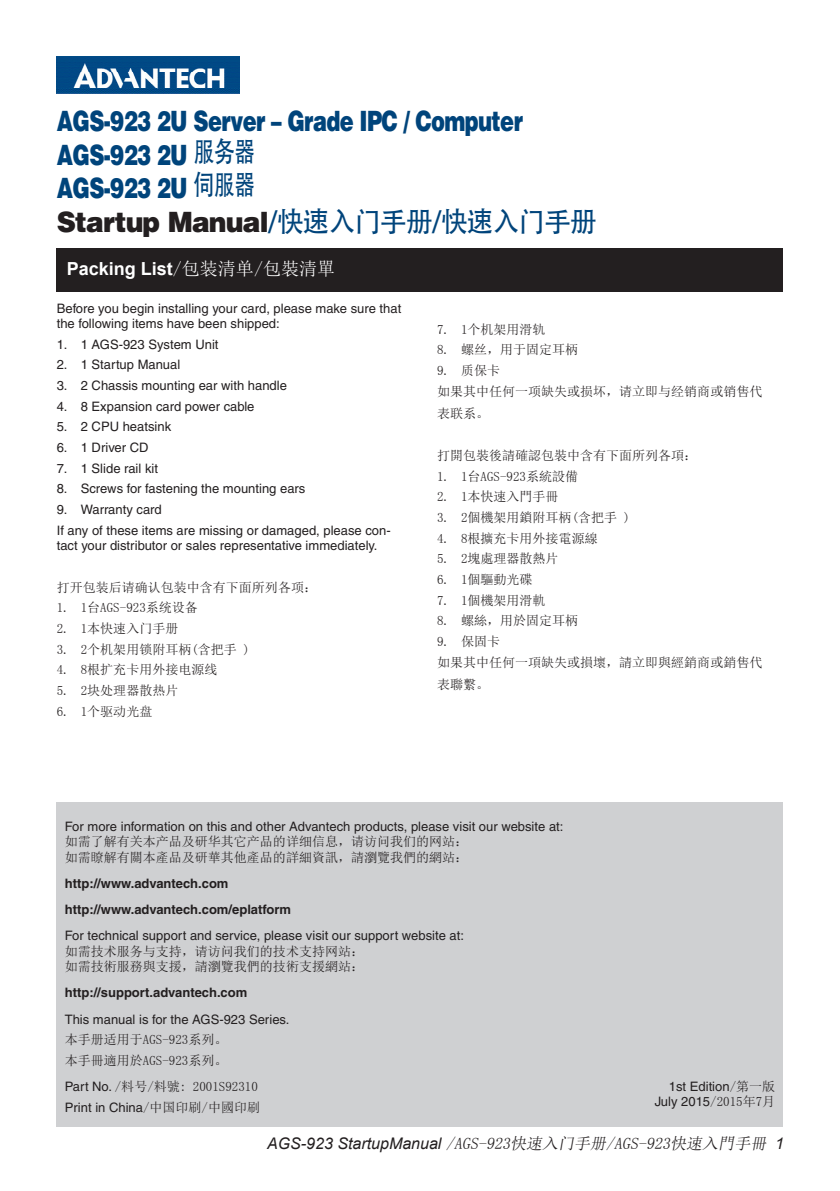
<style>
.page{position:relative;width:840px;height:1191px;background:#fff}
.page>*{position:absolute;margin:0;border:0;box-sizing:border-box;transform-origin:0 0}
.Start_-_Title_Block{font:900 28px "Helvetica";letter-spacing:-.03em;color:#00447b;scale:.75 1}
.Start_-_Title_Block-2{font:28px "Adobe Heiti Std";letter-spacing:-.03em;color:#00447b;scale:.95 1}
.Start_-_Black_Headin{font:700 18px "Arial";color:#fff}
.t1{font:italic 16px "Sim Sun";color:#231f20}
.Start_-_Body_Text{font:13px/15px "Helvetica";color:#231f20}
.Start_-_Body_Text-2{font:13px "Sim Sun";color:#231f20}
.Start_-_Caution_Note{font:13px "Sim Sun";color:#231f20}
.Start_-_Body_Text_Bo{font:700 13px "Helvetica";color:#231f20}
.Start_-_Body_Text-3{font:700 13px "Helvetica";color:#231f20}
.s1{font-family:"Adobe Heiti Std";font-weight:400}
.s2{font-family:"Helvetica";font-weight:900;color:#231f20}
.s3{font-family:"Sim Sun";font-weight:400}
.s4{font-family:"Helvetica"}
.s5{font-family:"Sim Sun"}
.s6{font-family:"Arial"}
</style>
<div class="page">
<div style="left:57px;top:802px;width:725px;height:325px;background:#cfd0d2"></div>
<img style="left:57px;top:57px;width:182px;height:37px">
<div style="left:57px;top:248px;width:725px;height:43px;background:#231f20"></div>
<p class="Start_-_Title_Block" style="left:57px;top:103px;width:623px">AGS-923 2U Server – Grade IPC / Computer</p>
<p class="Start_-_Title_Block" style="left:57px;top:136px;width:266px">AGS-923 2U <span class="s1">服务器</span></p>
<p class="Start_-_Title_Block" style="left:57px;top:170px;width:266px">AGS-923 2U <span class="s1">伺服器</span></p>
<p class="Start_-_Title_Block-2" style="left:57px;top:205px;width:569px"><span class="s2">Startup Manual</span>/快速入门手册/快速入门手册</p>
<p class="Start_-_Black_Headin" style="left:67px;top:257px;width:270px">Packing List<span class="s3">/包装清单/包裝清單</span></p>
<p class="Start_-_Body_Text" style="left:57px;top:301px;width:346px">Before you begin installing your card, please make sure that the following items have been shipped:</p>
<p class="Start_-_Body_Text" style="left:57px;top:336px;width:163px">1. 1 AGS-923 System Unit</p>
<p class="Start_-_Body_Text" style="left:57px;top:357px;width:125px">2. 1 Startup Manual</p>
<p class="Start_-_Body_Text" style="left:57px;top:378px;width:231px">3. 2 Chassis mounting ear with handle</p>
<p class="Start_-_Body_Text" style="left:57px;top:398px;width:199px">4. 8 Expansion card power cable</p>
<p class="Start_-_Body_Text" style="left:57px;top:419px;width:116px">5. 2 CPU heatsink</p>
<p class="Start_-_Body_Text" style="left:57px;top:440px;width:93px">6. 1 Driver CD</p>
<p class="Start_-_Body_Text" style="left:57px;top:460px;width:103px">7. 1 Slide rail kit</p>
<p class="Start_-_Body_Text" style="left:57px;top:481px;width:250px">8. Screws for fastening the mounting ears</p>
<p class="Start_-_Body_Text" style="left:57px;top:502px;width:106px">9. Warranty card</p>
<p class="Start_-_Body_Text" style="left:57px;top:522px;width:335px">If any of these items are missing or damaged, please con&shy;tact your distributor or sales representative immediately.</p>
<p class="Start_-_Caution_Note" style="left:57px;top:580px;width:261px">打开包装后请确认包装中含有下面所列各项：</p>
<p class="Start_-_Body_Text-2" style="left:57px;top:601px;width:142px">1. 1台AGS-923系统设备</p>
<p class="Start_-_Body_Text-2" style="left:57px;top:622px;width:123px">2. 1本快速入门手册</p>
<p class="Start_-_Body_Text-2" style="left:57px;top:642px;width:194px">3. 2个机架用锁附耳柄(含把手 )</p>
<p class="Start_-_Body_Text-2" style="left:57px;top:663px;width:162px">4. 8根扩充卡用外接电源线</p>
<p class="Start_-_Body_Text-2" style="left:57px;top:684px;width:123px">5. 2块处理器散热片</p>
<p class="Start_-_Body_Text-2" style="left:57px;top:704px;width:97px">6. 1个驱动光盘</p>
<p class="Start_-_Body_Text-2" style="left:437px;top:322px;width:110px">7. 1个机架用滑轨</p>
<p class="Start_-_Body_Text-2" style="left:437px;top:343px;width:142px">8. 螺丝，用于固定耳柄</p>
<p class="Start_-_Body_Text-2" style="left:437px;top:364px;width:64px">9. 质保卡</p>
<p class="Start_-_Caution_Note" style="left:437px;top:385px;width:326px">如果其中任何一项缺失或损坏，请立即与经销商或销售代</p>
<p class="Start_-_Caution_Note" style="left:437px;top:406px;width:53px">表联系。</p>
<p class="Start_-_Caution_Note" style="left:437px;top:449px;width:261px">打開包裝後請確認包裝中含有下面所列各項：</p>
<p class="Start_-_Body_Text-2" style="left:437px;top:469px;width:142px">1. 1台AGS-923系統設備</p>
<p class="Start_-_Body_Text-2" style="left:437px;top:490px;width:123px">2. 1本快速入門手冊</p>
<p class="Start_-_Body_Text-2" style="left:437px;top:511px;width:194px">3. 2個機架用鎖附耳柄(含把手 )</p>
<p class="Start_-_Body_Text-2" style="left:437px;top:531px;width:162px">4. 8根擴充卡用外接電源線</p>
<p class="Start_-_Body_Text-2" style="left:437px;top:552px;width:123px">5. 2塊處理器散熱片</p>
<p class="Start_-_Body_Text-2" style="left:437px;top:573px;width:97px">6. 1個驅動光碟</p>
<p class="Start_-_Body_Text-2" style="left:437px;top:593px;width:110px">7. 1個機架用滑軌</p>
<p class="Start_-_Body_Text-2" style="left:437px;top:614px;width:142px">8. 螺絲，用於固定耳柄</p>
<p class="Start_-_Body_Text-2" style="left:437px;top:635px;width:64px">9. 保固卡</p>
<p class="Start_-_Caution_Note" style="left:437px;top:656px;width:326px">如果其中任何一項缺失或損壞，請立即與經銷商或銷售代</p>
<p class="Start_-_Caution_Note" style="left:437px;top:677px;width:53px">表聯繫。</p>
<p class="Start_-_Body_Text" style="left:65px;top:818px;width:500px">For more information on this and other Advantech products, please visit our website at:</p>
<p class="Start_-_Body_Text-2" style="left:65px;top:835px;width:404px">如需了解有关本产品及研华其它产品的详细信息，请访问我们的网站：</p>
<p class="Start_-_Body_Text-2" style="left:65px;top:850px;width:404px">如需瞭解有關本產品及研華其他產品的詳細資訊，請瀏覽我們的網站：</p>
<p class="Start_-_Body_Text-3" style="left:65px;top:875px;width:165px">http://www.advantech.com</p>
<p class="Start_-_Body_Text_Bo" style="left:65px;top:901px;width:228px">http://www.advantech.com/eplatform</p>
<p class="Start_-_Body_Text" style="left:65px;top:928px;width:400px">For technical support and service, please visit our support website at:</p>
<p class="Start_-_Body_Text-2" style="left:65px;top:944px;width:300px">如需技术服务与支持，请访问我们的技术支持网站：</p>
<p class="Start_-_Body_Text-2" style="left:65px;top:960px;width:300px">如需技術服務與支援，請瀏覽我們的技術支援網站：</p>
<p class="Start_-_Body_Text_Bo" style="left:65px;top:985px;width:184px">http://support.advantech.com</p>
<p class="Start_-_Body_Text" style="left:65px;top:1011px;width:226px">This manual is for the AGS-923 Series.</p>
<p class="Start_-_Body_Text-2" style="left:65px;top:1033px;width:164px">本手册适用于AGS-923系列。</p>
<p class="Start_-_Body_Text-2" style="left:65px;top:1053px;width:164px">本手冊適用於AGS-923系列。</p>
<p class="Start_-_Body_Text-2" style="left:65px;top:1079px;width:194px"><span class="s4">Part No.</span> /料号/料號: 2001S92310</p>
<p class="Start_-_Body_Text" style="left:65px;top:1099px;width:197px">Print in China<span class="s5">/中国印刷/中國印刷</span></p>
<p class="Start_-_Body_Text" style="left:668px;top:1078px;width:108px">1st Edition<span class="s5">/第一版</span></p>
<p class="Start_-_Body_Text" style="left:654px;top:1093px;width:122px">July 2015<span class="s5">/2015年7月</span></p>
<p class="t1" style="left:267px;top:1134px;width:518px"><span class="s6">A G S - 9 2 3 S ta rtup Ma n u a l</span> /AGS-923快速入门手册/AGS-923快速入門手冊 <span class="s6">1</span></p>
</div>
